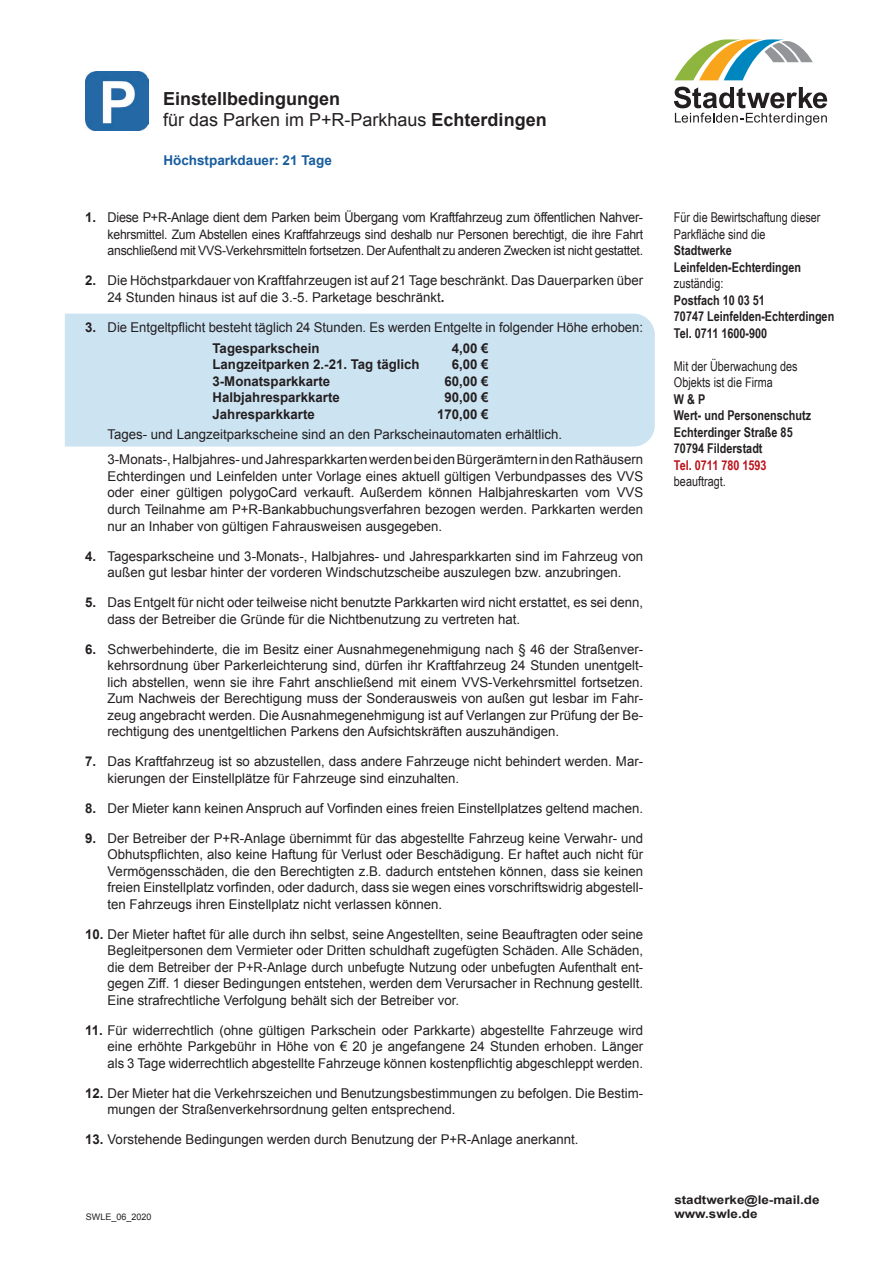
<style>
.page{position:relative;width:893px;height:1263px;background:#fff}
.page>*{position:absolute;margin:0;border:0;box-sizing:border-box;transform-origin:0 0}
.t1{font:700 18px/21.6px "Arial";color:#231f20}
.t2{font:13.5px/16.5px "Arial";color:#231f20;text-align:justify}
.t3{font:13.5px/16.5px "Arial Narrow";color:#231f20}
.t4{font:700 13.5px "Arial";color:#231f20}
.t5{font:700 13.5px/16.5px "Arial Narrow";color:#231f20}
.t6{font:13.5px "Arial";letter-spacing:-.02em;color:#231f20;scale:.94 1}
.t7{font:700 13.5px "Arial";color:#175d9e}
.t8{font:700 13.5px "Arial Narrow";color:#bb1018}
.t9{font:13.05px/16.5px "Arial";letter-spacing:-.02em;color:#231f20;scale:.94 1}
.t10{font:700 12px "Arial";color:#231f20;scale:1.12 1}
.t11{font:9px "Arial";color:#231f20}
.s1{font-weight:400}
.s2{font-weight:700}
</style>
<div class="page">
<div style="left:65px;top:314px;width:590px;height:132px;background:#cce3f2"></div>
<svg style="left:674px;top:39px;width:139px;height:41px"></svg>
<svg style="left:674px;top:87px;width:153px;height:38px"></svg>
<img style="left:85px;top:71px;width:64px;height:60px">
<p class="t1" style="left:163px;top:88px;width:385px">Einstellbedingungen<br><span class="s1">für das Parken im P+R-Parkhaus</span> Echterdingen</p>
<p class="t7" style="left:163px;top:151px;width:170px">Höchstparkdauer: 21 Tage</p>
<p class="t6" style="left:85px;top:209px;width:595px"><span class="s2">1.</span> Diese P+R-Anlage dient dem Parken beim Übergang vom Kraftfahrzeug zum öffentlichen Nahver-</p>
<p class="t9" style="left:108px;top:226px;width:571px">kehrsmittel. Zum Abstellen eines Kraftfahrzeugs sind deshalb nur Personen berechtigt, die ihre Fahrt anschließend mit VVS-Verkehrsmitteln fortsetzen. Der Aufenthalt zu anderen Zwecken ist nicht gestattet.</p>
<p class="t2" style="left:108px;top:273px;width:537px;text-indent:-23px"><span class="s2">2.</span> Die Höchstparkdauer von Kraftfahrzeugen ist auf 21 Tage beschränkt. Das Dauerparken über<br>24 Stunden hinaus ist auf die 3.-5. Parketage beschränkt<span class="s2">.</span></p>
<p class="t2" style="left:85px;top:319px;width:560px"><span class="s2">3.</span> Die Entgeltpflicht besteht täglich 24 Stunden. Es werden Entgelte in folgender Höhe erhoben:</p>
<p class="t4" style="left:213px;top:339px;width:109px">Tagesparkschein</p>
<p class="t4" style="left:452px;top:339px;width:38px">4,00 €</p>
<p class="t4" style="left:213px;top:356px;width:209px">Langzeitparken 2.-21. Tag täglich</p>
<p class="t4" style="left:452px;top:356px;width:38px">6,00 €</p>
<p class="t4" style="left:213px;top:372px;width:119px">3-Monatsparkkarte</p>
<p class="t4" style="left:444px;top:372px;width:46px">60,00 €</p>
<p class="t4" style="left:213px;top:389px;width:129px">Halbjahresparkkarte</p>
<p class="t4" style="left:444px;top:389px;width:46px">90,00 €</p>
<p class="t4" style="left:213px;top:405px;width:104px">Jahresparkkarte</p>
<p class="t4" style="left:437px;top:405px;width:53px">170,00 €</p>
<p class="t2" style="left:108px;top:427px;width:456px">Tages- und Langzeitparkscheine sind an den Parkscheinautomaten erhältlich.</p>
<p class="t2" style="left:108px;top:452px;width:537px">3-Monats-, Halbjahres- und Jahresparkkarten werden bei den Bürgerämtern in den Rathäusern Echterdingen und Leinfelden unter Vorlage eines aktuell gültigen Verbundpasses des VVS oder einer gültigen polygoCard verkauft. Außerdem können Halbjahreskarten vom VVS durch Teilnahme am P+R-Bankabbuchungsverfahren bezogen werden. Parkkarten werden nur an Inhaber von gültigen Fahrausweisen ausgegeben.</p>
<p class="t2" style="left:85px;top:548px;width:560px;text-align:center"><span class="s2">4.</span> Tagesparkscheine und 3-Monats-, Halbjahres- und Jahresparkkarten sind im Fahrzeug von außen gut lesbar hinter der vorderen Windschutzscheibe auszulegen bzw. anzubringen.</p>
<p class="t2" style="left:108px;top:594px;width:537px;text-indent:-23px"><span class="s2">5.</span> Das Entgelt für nicht oder teilweise nicht benutzte Parkkarten wird nicht erstattet, es sei denn, dass der Betreiber die Gründe für die Nichtbenutzung zu vertreten hat.</p>
<p class="t2" style="left:108px;top:641px;width:537px;text-indent:-23px"><span class="s2">6.</span> Schwerbehinderte, die im Besitz einer Ausnahmegenehmigung nach § 46 der Straßenver&shy;kehrsordnung über Parkerleichterung sind, dürfen ihr Kraftfahrzeug 24 Stunden unentgelt&shy;lich abstellen, wenn sie ihre Fahrt anschließend mit einem VVS-Verkehrsmittel fortsetzen.<br>Zum Nachweis der Berechtigung muss der Sonderausweis von außen gut lesbar im Fahr&shy;zeug angebracht werden. Die Ausnahmegenehmigung ist auf Verlangen zur Prüfung der Be&shy;rechtigung des unentgeltlichen Parkens den Aufsichtskräften auszuhändigen.</p>
<p class="t2" style="left:108px;top:753px;width:537px;text-indent:-23px"><span class="s2">7.</span> Das Kraftfahrzeug ist so abzustellen, dass andere Fahrzeuge nicht behindert werden. Mar&shy;kierungen der Einstellplätze für Fahrzeuge sind einzuhalten.</p>
<p class="t2" style="left:85px;top:800px;width:560px"><span class="s2">8.</span> Der Mieter kann keinen Anspruch auf Vorfinden eines freien Einstellplatzes geltend machen.</p>
<p class="t2" style="left:108px;top:830px;width:537px;text-indent:-23px"><span class="s2">9.</span> Der Betreiber der P+R-Anlage übernimmt für das abgestellte Fahrzeug keine Verwahr- und Obhutspflichten, also keine Haftung für Verlust oder Beschädigung. Er haftet auch nicht für Vermögensschäden, die den Berechtigten z.B. dadurch entstehen können, dass sie keinen freien Einstellplatz vorfinden, oder dadurch, dass sie wegen eines vorschriftswidrig abgestell&shy;ten Fahrzeugs ihren Einstellplatz nicht verlassen können.</p>
<p class="t2" style="left:108px;top:926px;width:537px;text-indent:-22px"><span class="s2">10.</span> Der Mieter haftet für alle durch ihn selbst, seine Angestellten, seine Beauftragten oder seine Begleitpersonen dem Vermieter oder Dritten schuldhaft zugefügten Schäden. Alle Schäden, die dem Betreiber der P+R-Anlage durch unbefugte Nutzung oder unbefugten Aufenthalt ent&shy;gegen Ziff. 1 dieser Bedingungen entstehen, werden dem Verursacher in Rechnung gestellt.<br>Eine strafrechtliche Verfolgung behält sich der Betreiber vor.</p>
<p class="t2" style="left:108px;top:1022px;width:537px;text-indent:-22px"><span class="s2">11.</span> Für widerrechtlich (ohne gültigen Parkschein oder Parkkarte) abgestellte Fahrzeuge wird eine erhöhte Parkgebühr in Höhe von € 20 je angefangene 24 Stunden erhoben. Länger als 3 Tage widerrechtlich abgestellte Fahrzeuge können kostenpflichtig abgeschleppt werden.</p>
<p class="t2" style="left:108px;top:1085px;width:537px;text-indent:-23px"><span class="s2">12.</span> Der Mieter hat die Verkehrszeichen und Benutzungsbestimmungen zu befolgen. Die Bestim&shy;mungen der Straßenverkehrsordnung gelten entsprechend.</p>
<p class="t2" style="left:85px;top:1131px;width:495px"><span class="s2">13.</span> Vorstehende Bedingungen werden durch Benutzung der P+R-Anlage anerkannt.</p>
<p class="t3" style="left:674px;top:209px;width:148px">Für die Bewirtschaftung dieser<br>Parkfläche sind die<br><span class="s2">Stadtwerke<br>Leinfelden-Echterdingen</span></p>
<p class="t3" style="left:674px;top:275px;width:51px">zuständig:</p>
<p class="t5" style="left:674px;top:291px;width:162px">Postfach 10 03 51<br>70747 Leinfelden-Echterdingen<br>Tel. 0711 1600-900</p>
<p class="t3" style="left:674px;top:357px;width:125px">Mit der Überwachung des<br>Objekts ist die Firma</p>
<p class="t5" style="left:674px;top:390px;width:33px">W &amp; P</p>
<p class="t5" style="left:674px;top:407px;width:139px">Wert- und Personenschutz</p>
<p class="t5" style="left:674px;top:423px;width:120px">Echterdinger Straße 85<br>70794 Filderstadt</p>
<p class="t8" style="left:674px;top:455px;width:94px">Tel. 0711 780 1593</p>
<p class="t3" style="left:674px;top:473px;width:53px">beauftragt.</p>
<p class="t10" style="left:674px;top:1191px;width:131px">stadtwerke@le-mail.de</p>
<p class="t11" style="left:86px;top:1211px;width:67px">SWLE_06_2020</p>
<p class="t10" style="left:674px;top:1206px;width:76px">www.swle.de</p>
</div>
